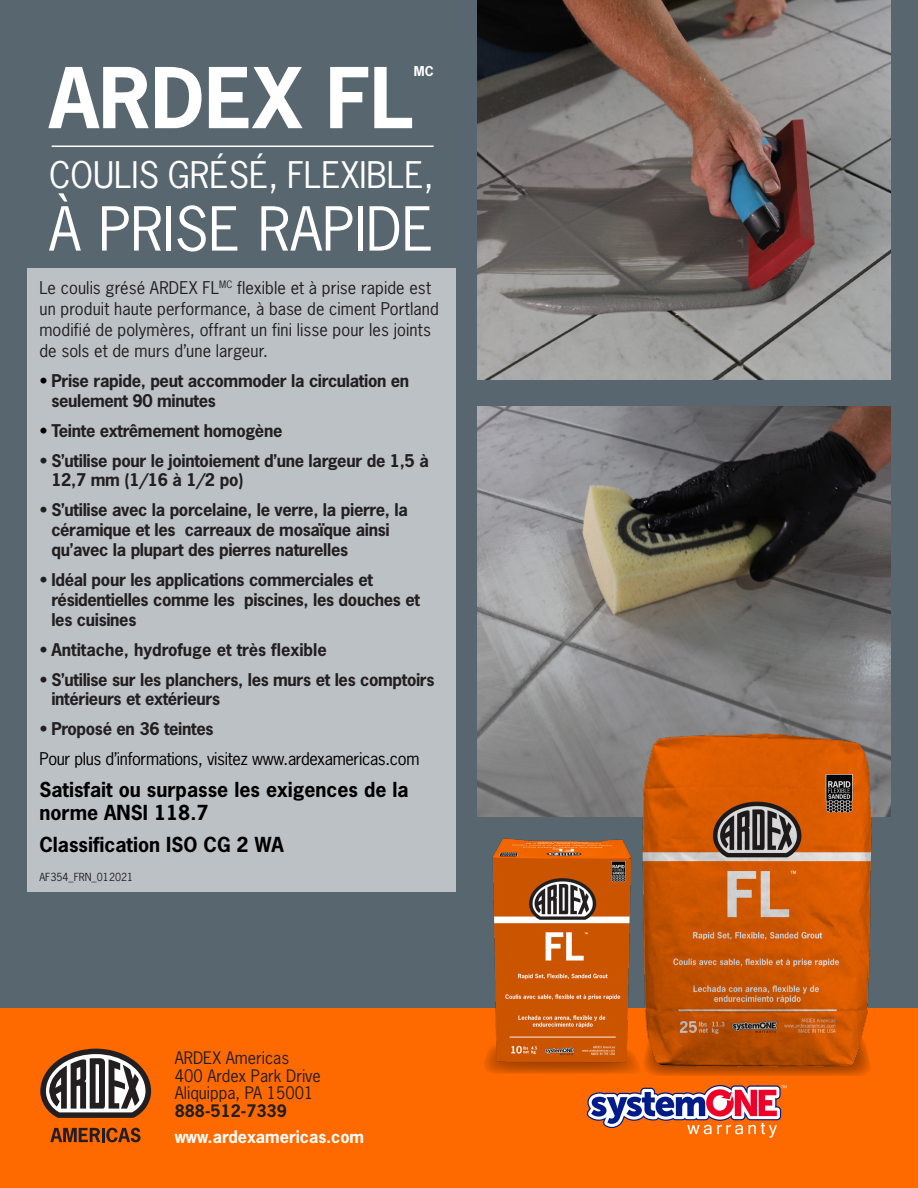
<style>
.page{position:relative;width:918px;height:1188px;background:#fff}
.page>*{position:absolute;margin:0;border:0;box-sizing:border-box;transform-origin:0 0}
.t1{font:700 78.75px "News Gothic Std";color:#fff}
.t2{font:57px "News Gothic Std";color:#fff}
.t3{font:34.5px "News Gothic Std";color:#fff}
.t4{font:700 19.5px/23.4px "News Gothic Std";color:#000}
.t5{font:700 16.5px/19.8px "News Gothic Std";letter-spacing:-.02em;color:#231f20}
.t6{font:16.5px/21px "News Gothic Std";letter-spacing:.005em;color:#231f20}
.t7{font:16.5px "News Gothic Std";letter-spacing:-.02em;color:#000}
.t8{font:700 16.5px "News Gothic Std";color:#231f20}
.t9{font:16.2px "News Gothic Std";color:#231f20}
.t10{font:700 16.2px "News Gothic Std";color:#fff}
.t11{font:700 16.2px "News Gothic Std";color:#231f20}
.t12{font:700 12.75px "News Gothic Std";color:#fff}
.t13{font:10.5px "News Gothic Std";color:#231f20}
.s1{font-weight:400;color:#000}
.s2{font-weight:400}
</style>
<div class="page">
<div style="left:0;top:0;width:918px;height:1009px;background:#586670"></div>
<img style="left:477px;top:407px;width:414px;height:409px">
<img style="left:477px;top:0;width:414px;height:379px">
<div style="left:27px;top:269px;width:429px;height:623px;background:#bcc1c5"></div>
<div style="left:0;top:1009px;width:918px;height:179px;background:#ff6a00"></div>
<svg style="left:40px;top:1049px;width:111px;height:69px"></svg>
<svg style="left:50px;top:1128px;width:50px;height:14px"></svg>
<hr style="left:102px;top:1128px;width:3px;height:14px;background:#231f20">
<svg style="left:106px;top:1128px;width:35px;height:14px"></svg>
<img style="left:611px;top:723px;width:284px;height:306px">
<hr style="left:52px;top:146px;width:382px;height:1px;background:#fff">
<svg style="left:484px;top:1029px;width:386px;height:109px"></svg>
<img style="left:486px;top:829px;width:153px;height:245px">
<p class="t1" style="left:49px;top:46px;width:366px">ARDEX FL</p>
<p class="t12" style="left:414px;top:62px;width:21px">MC</p>
<p class="t3" style="left:49px;top:152px;width:386px">COULIS GRÉSÉ, FLEXIBLE,</p>
<p class="t2" style="left:49px;top:192px;width:386px">À PRISE RAPIDE</p>
<p class="t6" style="left:39px;top:277px;width:401px">Le coulis grésé ARDEX FL<sup>MC</sup> flexible et à prise rapide est un produit haute performance, à base de ciment Portland modifié de polymères, offrant un fini lisse pour les joints de sols et de murs d’une largeur.</p>
<p class="t5" style="left:51px;top:370px;width:359px;text-indent:-12px"><span class="s1">•</span> Prise rapide, peut accommoder la circulation en seulement 90 minutes</p>
<p class="t5" style="left:39px;top:420px;width:245px"><span class="s1">•</span> Teinte extrêmement homogène</p>
<p class="t5" style="left:51px;top:450px;width:379px;text-indent:-12px"><span class="s2">•</span> S’utilise pour le jointoiement d’une largeur de 1,5 à<br>12,7 mm (1/16 à 1/2 po)</p>
<p class="t5" style="left:51px;top:500px;width:358px;text-indent:-12px"><span class="s2">•</span> S’utilise avec la porcelaine, le verre, la pierre, la céramique et les carreaux de mosaïque ainsi qu’avec la plupart des pierres naturelles</p>
<p class="t5" style="left:51px;top:570px;width:370px;text-indent:-12px"><span class="s2">•</span> Idéal pour les applications commerciales et résidentielles comme les piscines, les douches et les cuisines</p>
<p class="t8" style="left:39px;top:639px;width:289px"><span class="s2">•</span> Antitache, hydrofuge et très flexible</p>
<p class="t5" style="left:51px;top:669px;width:385px;text-indent:-12px"><span class="s2">•</span> S’utilise sur les planchers, les murs et les comptoirs intérieurs et extérieurs</p>
<p class="t5" style="left:39px;top:719px;width:176px"><span class="s2">•</span> Proposé en 36 teintes</p>
<p class="t7" style="left:39px;top:749px;width:382px">Pour plus d’informations, visitez www.ardexamericas.com</p>
<p class="t4" style="left:39px;top:778px;width:371px">Satisfait ou surpasse les exigences de la norme ANSI 118.7</p>
<p class="t4" style="left:39px;top:832px;width:246px">Classification ISO CG 2 WA</p>
<p class="t13" style="left:39px;top:870px;width:95px">AF354_FRN_012021</p>
<p class="t9" style="left:175px;top:1047px;width:116px">ARDEX Americas</p>
<p class="t9" style="left:175px;top:1065px;width:148px">400 Ardex Park Drive</p>
<p class="t9" style="left:175px;top:1083px;width:140px">Aliquippa, PA 15001</p>
<p class="t11" style="left:175px;top:1100px;width:114px">888-512-7339</p>
<p class="t10" style="left:175px;top:1126px;width:191px">www.ardexamericas.com</p>
</div>
